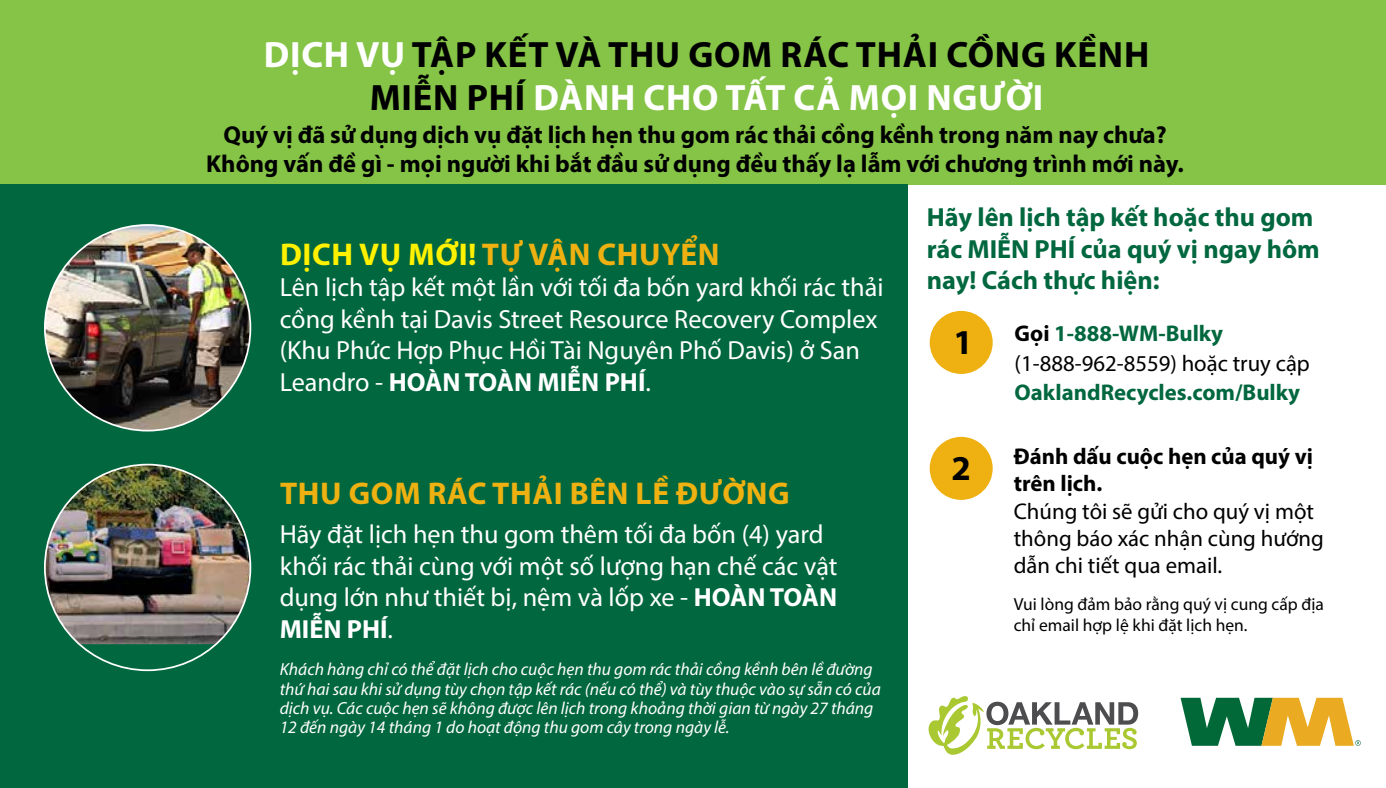
<style>
.page{position:relative;width:1386px;height:788px;background:#fff}
.page>*{position:absolute;margin:0;border:0;box-sizing:border-box;transform-origin:0 0}
.t1{font:700 36.75px/43.8px "Myriad Pro";letter-spacing:.02em;color:#000;text-align:center}
.t2{font:700 35px "Myriad Pro";color:#000}
.t3{font:700 31.5px "Myriad Pro";letter-spacing:.02em;color:#eeb111}
.t4{font:26.25px/31.5px "Myriad Pro";color:#fff}
.t5{font:700 26.25px/31.5px "Myriad Pro";color:#00673e}
.t6{font:700 24.5px/28.9px "Myriad Pro";color:#000;text-align:center}
.t7{font:22.75px/27.3px "Myriad Pro";color:#000}
.t8{font:700 22.75px/27.3px "Myriad Pro";color:#000}
.t9{font:700 22.75px "Myriad Pro";color:#00673e}
.t10{font:italic 17.5px/19.2px "Myriad Pro";color:#fff}
.t11{font:17.5px/21px "Myriad Pro";color:#000}
.s1{color:#fff}
.s2{color:#fff100}
.s3{font-weight:700}
.s4{font-weight:700;color:#00673e}
</style>
<div class="page">
<div style="left:0;top:0;width:1386px;height:185px;background:#85c446"></div>
<div style="left:0;top:185px;width:907px;height:603px;background:#00673e"></div>
<svg style="left:929px;top:696px;width:209px;height:58px"></svg>
<svg style="left:1181px;top:697px;width:180px;height:48px"></svg>
<div style="left:930px;top:437px;width:63px;height:63px;background:#eeb111;border-radius:50%"></div>
<div style="left:930px;top:311px;width:63px;height:63px;background:#eeb111;border-radius:50%"></div>
<img style="left:45px;top:225px;width:205px;height:205px;border-radius:103px">
<img style="left:45px;top:466px;width:205px;height:178px">
<h1 class="t1" style="left:264px;top:31px;width:887px"><span class="s1">DỊCH VỤ</span> TẬP KẾT VÀ THU GOM RÁC THẢI CỒNG KỀNH<br>MIỄN PHÍ <span class="s1">DÀNH CHO TẤT CẢ MỌI NGƯỜI</span></h1>
<p class="t6" style="left:206px;top:119px;width:979px">Quý vị đã sử dụng dịch vụ đặt lịch hẹn thu gom rác thải cồng kềnh trong năm nay chưa?<br>Không vấn đề gì - mọi người khi bắt đầu sử dụng đều thấy lạ lẫm với chương trình mới này.</p>
<p class="t3" style="left:280px;top:233px;width:441px"><span class="s2">DỊCH VỤ MỚI!</span> TỰ VẬN CHUYỂN</p>
<p class="t4" style="left:280px;top:271px;width:605px">Lên lịch tập kết một lần với tối đa bốn yard khối rác thải cồng kềnh tại Davis Street Resource Recovery Complex (Khu Phức Hợp Phục Hồi Tài Nguyên Phố Davis) ở San Leandro - <span class="s3">HOÀN TOÀN MIỄN PHÍ</span>.</p>
<p class="t3" style="left:280px;top:472px;width:511px">THU GOM RÁC THẢI BÊN LỀ ĐƯỜNG</p>
<p class="t4" style="left:280px;top:518px;width:559px">Hãy đặt lịch hẹn thu gom thêm tối đa bốn (4) yard khối rác thải cùng với một số lượng hạn chế các vật dụng lớn như thiết bị, nệm và lốp xe - <span class="s3">HOÀN TOÀN MIỄN PHÍ</span>.</p>
<p class="t10" style="left:280px;top:659px;width:603px">Khách hàng chỉ có thể đặt lịch cho cuộc hẹn thu gom rác thải cồng kềnh bên lề đường thứ hai sau khi sử dụng tùy chọn tập kết rác (nếu có thể) và tùy thuộc vào sự sẵn có của dịch vụ. Các cuộc hẹn sẽ không được lên lịch trong khoảng thời gian từ ngày 27 tháng 12 đến ngày 14 tháng 1 do hoạt động thu gom cây trong ngày lễ.</p>
<p class="t5" style="left:927px;top:201px;width:395px">Hãy lên lịch tập kết hoặc thu gom rác MIỄN PHÍ của quý vị ngay hôm nay! Cách thực hiện:</p>
<h2 class="t2" style="left:953px;top:319px;width:21px">1</h2>
<h2 class="t2" style="left:952px;top:445px;width:21px">2</h2>
<p class="t7" style="left:1015px;top:318px;width:297px;line-height:29.8px"><span class="s3">Gọi</span> <span class="s4">1-888-WM-Bulky </span>(1-888-962-8559) hoặc truy cập</p>
<p class="t9" style="left:1015px;top:378px;width:287px">OaklandRecycles.com/Bulky</p>
<p class="t8" style="left:1014px;top:442px;width:301px">Đánh dấu cuộc hẹn của quý vị trên lịch.</p>
<p class="t7" style="left:1014px;top:497px;width:312px">Chúng tôi sẽ gửi cho quý vị một thông báo xác nhận cùng hướng dẫn chi tiết qua email.</p>
<p class="t11" style="left:1014px;top:593px;width:312px">Vui lòng đảm bảo rằng quý vị cung cấp địa chỉ email hợp lệ khi đặt lịch hẹn.</p>
</div>
